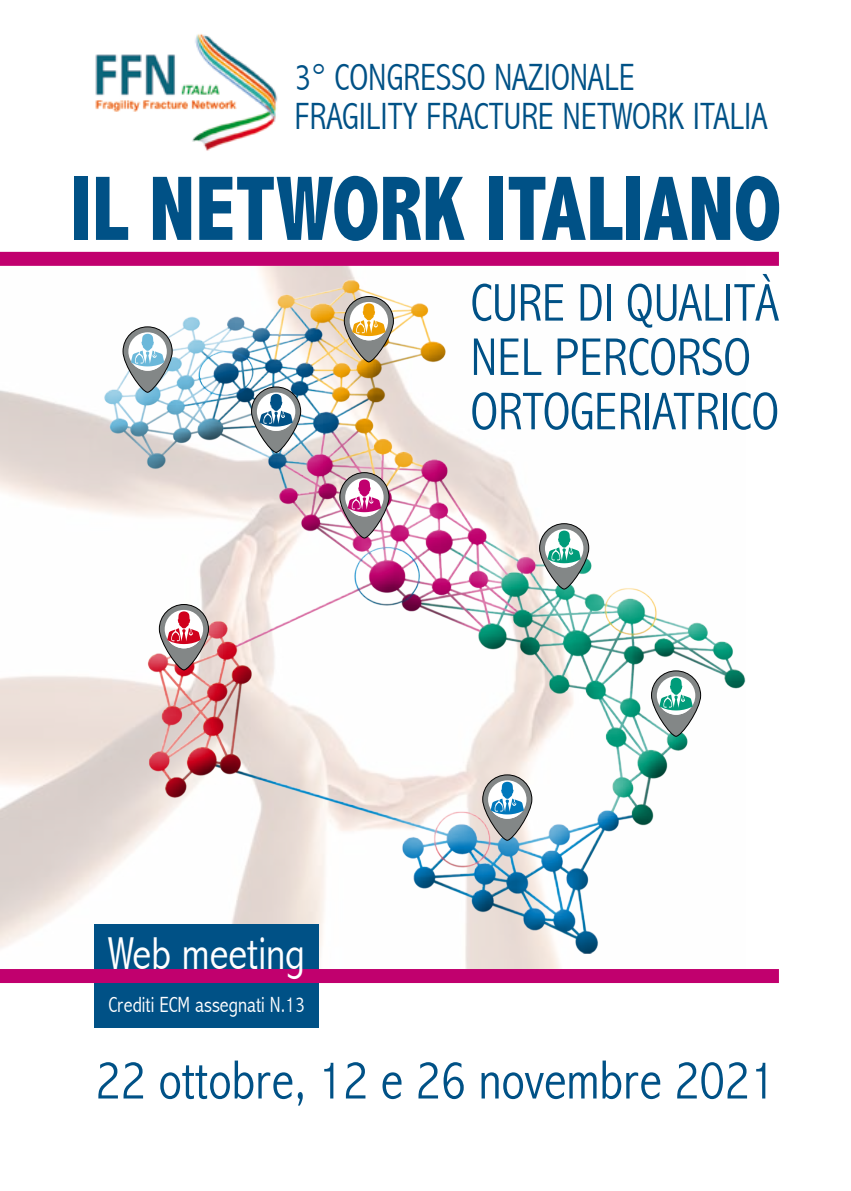
<style>
.page{position:relative;width:851px;height:1191px;background:#fff}
.page>*{position:absolute;margin:0;border:0;box-sizing:border-box;transform-origin:0 0}
.t1{font:800 condensed 92.6px "Abadi";color:#005186;scale:.92 1}
.t2{font:300 condensed 54.8px "Abadi";color:#005186}
.t3{font:300 condensed 53.4px/54.4px "Abadi";color:#005186}
.t4{font:300 condensed 46.2px "Abadi";color:#fff}
.t5{font:300 condensed 38px/38.6px "Abadi";color:#005186}
.t6{font:300 condensed 22px "Abadi";color:#fff}
</style>
<div class="page">
<img style="left:95px;top:34px;width:183px;height:117px">
<div style="left:78px;top:276px;width:704px;height:690px;background:#000;opacity:.75"></div>
<div style="left:0;top:252px;width:778px;height:14px;background:#c1006e"></div>
<svg style="left:344px;top:296px;width:49px;height:66px"></svg>
<div style="left:122px;top:326px;width:51px;height:67px;border:1px solid #000;border-radius:25px"></div>
<svg style="left:123px;top:327px;width:49px;height:65px"></svg>
<svg style="left:251px;top:387px;width:49px;height:65px"></svg>
<svg style="left:340px;top:472px;width:49px;height:66px"></svg>
<svg style="left:539px;top:523px;width:49px;height:66px"></svg>
<svg style="left:651px;top:671px;width:49px;height:65px"></svg>
<svg style="left:482px;top:775px;width:49px;height:65px"></svg>
<svg style="left:159px;top:604px;width:49px;height:66px"></svg>
<div style="left:94px;top:924px;width:225px;height:103px;background:#005186"></div>
<div style="left:0;top:969px;width:778px;height:14px;background:#c1006e"></div>
<p class="t5" style="left:294px;top:58px;width:474px">3° CONGRESSO NAZIONALE<br>FRAGILITY FRACTURE NETWORK ITALIA</p>
<h1 class="t1" style="left:70px;top:155px;width:774px">IL NETWORK ITALIANO</h1>
<h3 class="t3" style="left:470px;top:276px;width:310px">CURE DI QUALITà<br>NEL PERCORSO<br>ORTOGERIATRICO</h3>
<p class="t4" style="left:108px;top:926px;width:198px">Web meeting</p>
<p class="t6" style="left:108px;top:991px;width:198px">Crediti ECM assegnati N.13</p>
<h2 class="t2" style="left:96px;top:1048px;width:681px">22 ottobre, 12 e 26 novembre 2021</h2>
</div>
